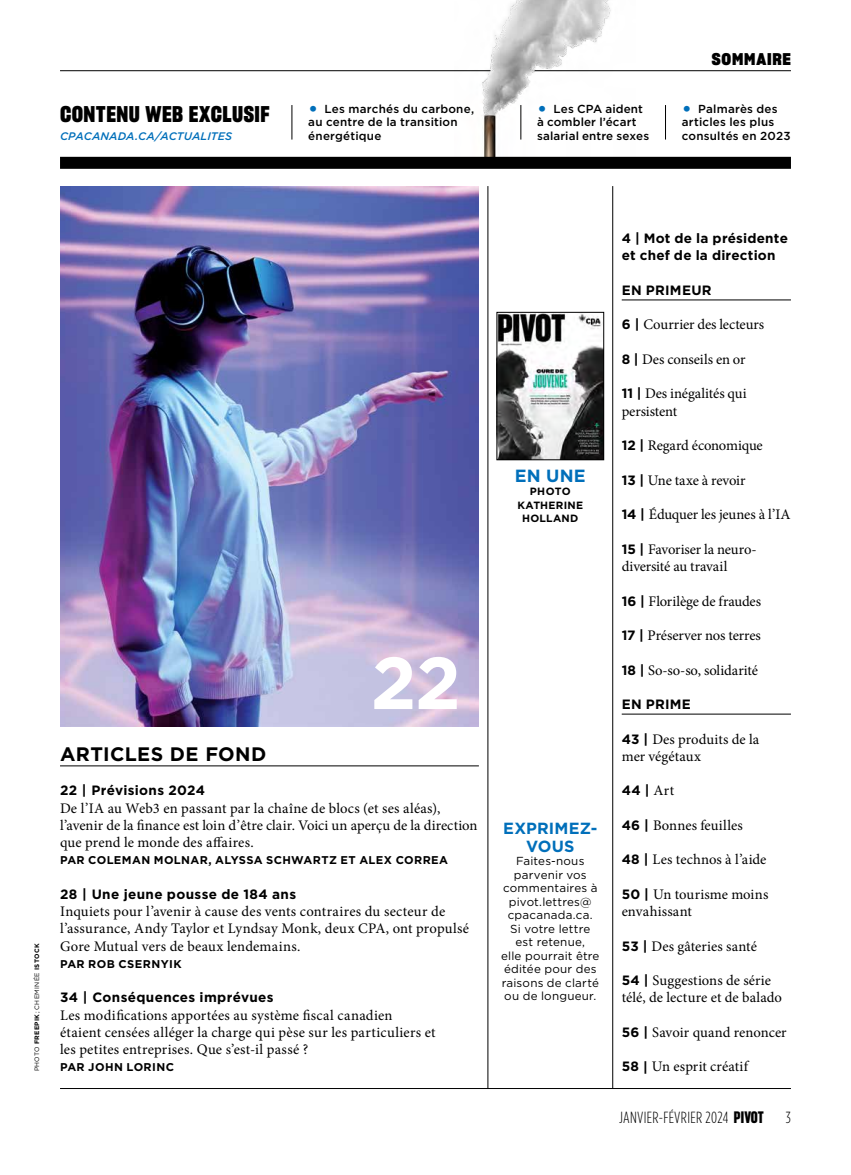
<style>
.page{position:relative;width:851px;height:1175px;background:#fff}
.page>*{position:absolute;margin:0;border:0;box-sizing:border-box;transform-origin:0 0}
.t1{font:700 73.5px "Gotham";color:#fff}
.t2{font:22.2px "Sharp Grotesk Bold 16";letter-spacing:.02em;color:#000}
.t3{font:700 19.5px "Gotham";letter-spacing:.02em;color:#000}
.t4{font:700 17.7px "Gotham";color:#006fba}
.t5{font:16.5px "Sharp Grotesk Bold 18";letter-spacing:.045em;color:#000}
.t6{font:300 16.2px "Gotham Condensed";letter-spacing:.02em;color:#000}
.t7{font:700 16.2px/18px "Gotham";letter-spacing:.01em;color:#006fba;text-align:center}
.t8{font:14.7px/17.2px "Minion Pro";letter-spacing:.005em;color:#000}
.t9{font:14.7px "Minion Pro";letter-spacing:-.015em;color:#000}
.t10{font:14.7px "Minion Pro";letter-spacing:-.02em;color:#000}
.t11{font:700 13.5px/17.2px "Gotham";letter-spacing:.02em;color:#000}
.t12{font:11.7px/13.5px "Gotham";letter-spacing:.015em;color:#000;text-align:center}
.t13{font:500 11.7px/13.5px "Gotham";letter-spacing:.015em;color:#000}
.t14{font:700 11.25px "Gotham";letter-spacing:.03em;color:#000}
.t15{font:italic 500 10.95px "Gotham";letter-spacing:.01em;color:#006fba}
.t16{font:700 10.5px/13.5px "Gotham";letter-spacing:.025em;color:#000;text-align:center}
.t17{font:6.3px "Gotham";letter-spacing:.055em;color:#000}
.s1{font-size:20.7px;color:#006fba}
.s2{font-weight:700}
.s3{font-family:"Gotham";font-weight:700;font-size:13.5px}
.s4{font-family:"Sharp Grotesk Bold 14";font-weight:400}
</style>
<div class="page">
<hr style="left:621px;top:300px;width:169px;height:1px;background:#000">
<hr style="left:621px;top:714px;width:169px;height:1px;background:#000">
<hr style="left:60px;top:765px;width:419px;height:1px;background:#000">
<hr style="left:612px;top:186px;width:1px;height:902px;background:#000">
<hr style="left:487px;top:186px;width:1px;height:902px;background:#000">
<hr style="left:60px;top:1088px;width:730px;height:1px;background:#000">
<hr style="left:291px;top:105px;width:1px;height:35px;background:#000">
<hr style="left:665px;top:105px;width:1px;height:35px;background:#000">
<img style="left:454px;top:0;width:182px;height:157px">
<hr style="left:60px;top:70px;width:730px;height:1px;background:#000">
<hr style="left:520px;top:105px;width:1px;height:35px;background:#000">
<div style="left:60px;top:157px;width:730px;height:12px;background:#000"></div>
<img style="left:498px;top:314px;width:104px;height:144px">
<div style="left:496px;top:312px;width:108px;height:148px;border:1px solid #000"></div>
<img style="left:60px;top:186px;width:419px;height:540px">
<p class="t2" style="left:60px;top:99px;width:211px">CONTENU WEB EXCLUSIF</p>
<p class="t15" style="left:60px;top:128px;width:174px">CPACANADA.CA/ACTUALITES</p>
<h2 class="t5" style="left:711px;top:47px;width:81px">SOMMAIRE</h2>
<p class="t13" style="left:308px;top:101px;width:167px"><span class="s1">•</span> Les marchés du carbone, au centre de la transition énergétique</p>
<p class="t13" style="left:537px;top:101px;width:113px"><span class="s1">•</span> Les CPA aident à combler l’écart salarial entre sexes</p>
<p class="t13" style="left:681px;top:101px;width:110px"><span class="s1">•</span> Palmarès des articles les plus consultés en 2023</p>
<p class="t17" style="left:33px;top:1071px;width:129px;rotate:-90deg">PHOTO <span class="s2">FREEPIK</span>; CHEMINÉE <span class="s2">ISTOCK</span></p>
<h1 class="t1" style="left:370px;top:634px;width:92px">22</h1>
<p class="t3" style="left:60px;top:741px;width:208px">ARTICLES DE FOND</p>
<p class="t11" style="left:60px;top:782px;width:147px">22 Prévisions 2024</p>
<p class="t8" style="left:60px;top:799px;width:419px">De l’IA au Web3 en passant par la chaîne de blocs (et ses aléas), l’avenir de la finance est loin d’être clair. Voici un aperçu de la direction que prend le monde des affaires.</p>
<p class="t14" style="left:60px;top:853px;width:389px">PAR COLEMAN MOLNAR, ALYSSA SCHWARTZ ET ALEX CORREA</p>
<p class="t11" style="left:60px;top:885px;width:238px">28 Une jeune pousse de 184 ans</p>
<p class="t8" style="left:60px;top:903px;width:410px">Inquiets pour l’avenir à cause des vents contraires du secteur de l’assurance, Andy Taylor et Lyndsay Monk, deux CPA, ont propulsé<br>Gore Mutual vers de beaux lendemains.</p>
<p class="t14" style="left:60px;top:956px;width:123px">PAR ROB CSERNYIK</p>
<p class="t11" style="left:60px;top:989px;width:215px">34 Conséquences imprévues</p>
<p class="t8" style="left:60px;top:1006px;width:377px">Les modifications apportées au système fiscal canadien étaient censées alléger la charge qui pèse sur les particuliers et les petites entreprises. Que s’est-il passé ?</p>
<p class="t14" style="left:60px;top:1060px;width:115px">PAR JOHN LORINC</p>
<p class="t11" style="left:82px;top:782px;width:6px">|</p>
<p class="t11" style="left:82px;top:885px;width:6px">|</p>
<p class="t11" style="left:83px;top:989px;width:6px">|</p>
<p class="t4" style="left:515px;top:463px;width:72px">EN UNE</p>
<p class="t16" style="left:517px;top:484px;width:67px">PHOTO<br>KATHERINE<br>HOLLAND</p>
<p class="t7" style="left:503px;top:818px;width:95px">EXPRIMEZ-<br>VOUS</p>
<p class="t12" style="left:501px;top:854px;width:100px">Faites-nous parvenir vos commentaires à pivot.lettres@ cpacanada.ca.<br>Si votre lettre est retenue,<br>elle pourrait être éditée pour des raisons de clarté ou de longueur.</p>
<p class="t11" style="left:635px;top:230px;width:6px">|</p>
<p class="t11" style="left:621px;top:230px;width:168px">4 Mot de la présidente et chef de la direction</p>
<p class="t11" style="left:621px;top:281px;width:91px">EN PRIMEUR</p>
<p class="t8" style="left:621px;top:316px;width:144px"><span class="s3">6</span> Courrier des lecteurs</p>
<p class="t8" style="left:621px;top:351px;width:125px"><span class="s3">8</span> Des conseils en or</p>
<p class="t8" style="left:621px;top:385px;width:126px"><span class="s3">11</span> Des inégalités qui persistent</p>
<p class="t9" style="left:621px;top:435px;width:143px"><span class="s3">12</span> Regard économique</p>
<p class="t10" style="left:621px;top:470px;width:125px"><span class="s3">13</span> Une taxe à revoir</p>
<p class="t9" style="left:621px;top:504px;width:170px"><span class="s3">14</span> Éduquer les jeunes à l’IA</p>
<p class="t8" style="left:621px;top:540px;width:136px"><span class="s3">15</span> Favoriser la neuro&shy;diversité au travail</p>
<p class="t8" style="left:621px;top:592px;width:141px"><span class="s3">16</span> Florilège de fraudes</p>
<p class="t8" style="left:621px;top:627px;width:141px"><span class="s3">17</span> Préserver nos terres</p>
<p class="t8" style="left:621px;top:661px;width:138px"><span class="s3">18</span> So-so-so, solidarité</p>
<p class="t11" style="left:634px;top:316px;width:6px">|</p>
<p class="t11" style="left:634px;top:350px;width:6px">|</p>
<p class="t11" style="left:636px;top:385px;width:6px">|</p>
<p class="t11" style="left:639px;top:437px;width:6px">|</p>
<p class="t11" style="left:639px;top:471px;width:6px">|</p>
<p class="t11" style="left:640px;top:506px;width:6px">|</p>
<p class="t11" style="left:639px;top:540px;width:6px">|</p>
<p class="t11" style="left:640px;top:592px;width:6px">|</p>
<p class="t11" style="left:639px;top:626px;width:6px">|</p>
<p class="t11" style="left:639px;top:661px;width:6px">|</p>
<p class="t11" style="left:621px;top:695px;width:71px">EN PRIME</p>
<p class="t8" style="left:621px;top:730px;width:139px"><span class="s3">43</span> Des produits de la mer végétaux</p>
<p class="t8" style="left:621px;top:782px;width:54px"><span class="s3">44</span> Art</p>
<p class="t8" style="left:621px;top:816px;width:123px"><span class="s3">46</span> Bonnes feuilles</p>
<p class="t8" style="left:621px;top:851px;width:146px"><span class="s3">48</span> Les technos à l’aide</p>
<p class="t8" style="left:621px;top:885px;width:148px"><span class="s3">50</span> Un tourisme moins envahissant</p>
<p class="t8" style="left:621px;top:937px;width:137px"><span class="s3">53</span> Des gâteries santé</p>
<p class="t8" style="left:621px;top:972px;width:162px"><span class="s3">54</span> Suggestions de série télé, de lecture et de balado</p>
<p class="t8" style="left:621px;top:1023px;width:166px"><span class="s3">56</span> Savoir quand renoncer</p>
<p class="t8" style="left:621px;top:1058px;width:128px"><span class="s3">58</span> Un esprit créatif</p>
<p class="t11" style="left:643px;top:730px;width:6px">|</p>
<p class="t11" style="left:644px;top:782px;width:6px">|</p>
<p class="t11" style="left:644px;top:816px;width:6px">|</p>
<p class="t11" style="left:643px;top:851px;width:6px">|</p>
<p class="t11" style="left:644px;top:885px;width:6px">|</p>
<p class="t11" style="left:642px;top:937px;width:6px">|</p>
<p class="t11" style="left:643px;top:971px;width:6px">|</p>
<p class="t11" style="left:643px;top:1023px;width:6px">|</p>
<p class="t11" style="left:643px;top:1058px;width:6px">|</p>
<p class="t6" style="left:619px;top:1108px;width:146px">JANVIER-FÉVRIER 2024 <span class="s4">PIVOT</span></p>
<p class="t6" style="left:786px;top:1108px;width:6px">3</p>
</div>
